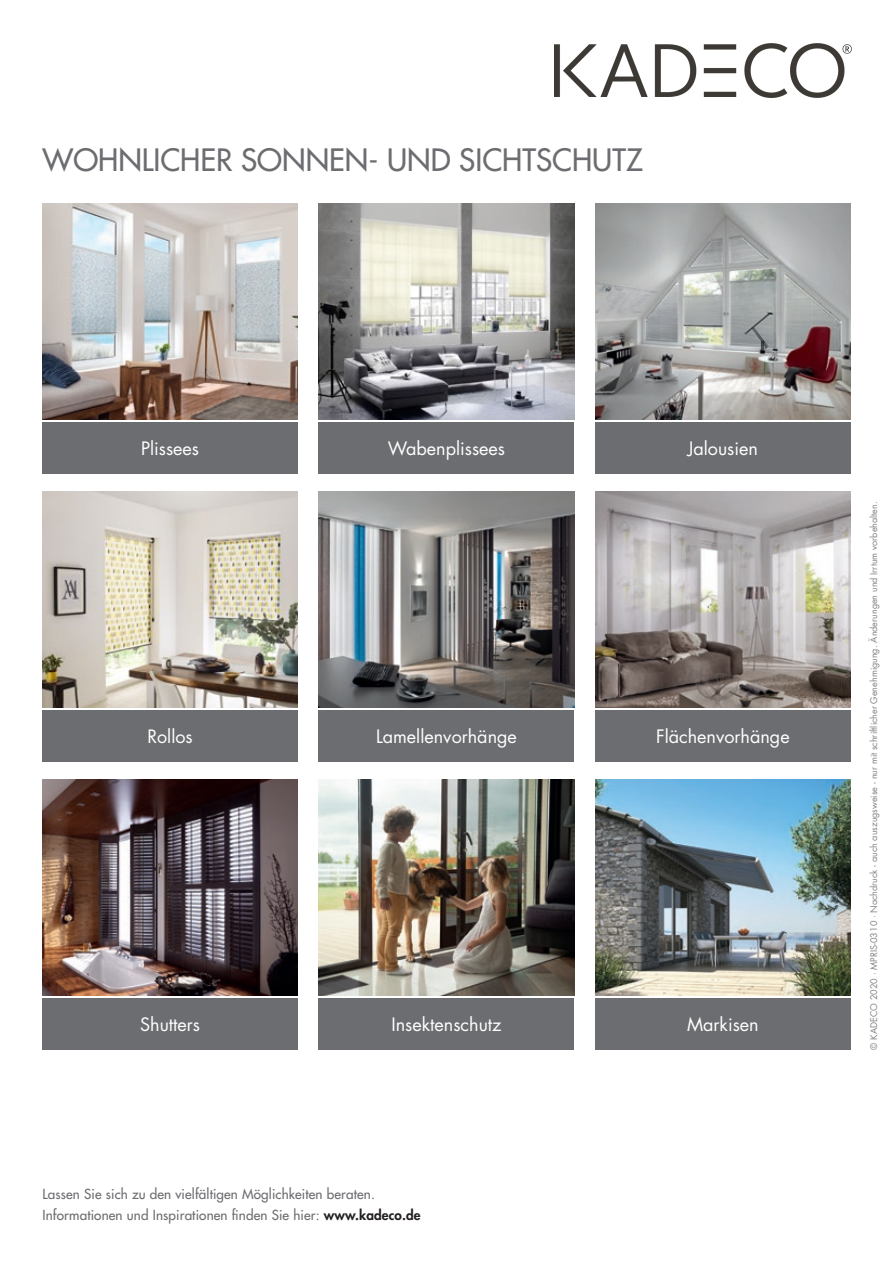
<style>
.page{position:relative;width:893px;height:1263px;background:#fff}
.page>*{position:absolute;margin:0;border:0;box-sizing:border-box;transform-origin:0 0}
.t1{font:500 30px "Futura Std";color:#6c6d70}
.t2{font:18px "Futura Std";color:#fff}
.t3{font:500 13.5px/21px "Futura Std";letter-spacing:.01em;color:#6c6d70}
.t4{font:9px "Futura Std";color:#808285}
.s1{font-weight:800;color:#231f20}
</style>
<div class="page">
<img style="left:319px;top:780px;width:255px;height:216px">
<img style="left:43px;top:780px;width:255px;height:216px">
<img style="left:595px;top:204px;width:255px;height:216px">
<img style="left:595px;top:492px;width:255px;height:216px">
<img style="left:43px;top:492px;width:255px;height:216px">
<img style="left:319px;top:204px;width:255px;height:216px">
<img style="left:595px;top:780px;width:255px;height:216px">
<img style="left:319px;top:492px;width:255px;height:216px">
<img style="left:43px;top:204px;width:255px;height:216px">
<div style="left:43px;top:422px;width:255px;height:52px;background:#6c6d70"></div>
<div style="left:319px;top:422px;width:255px;height:52px;background:#6c6d70"></div>
<div style="left:595px;top:422px;width:255px;height:52px;background:#6c6d70"></div>
<div style="left:43px;top:710px;width:255px;height:52px;background:#6c6d70"></div>
<div style="left:319px;top:710px;width:255px;height:52px;background:#6c6d70"></div>
<div style="left:595px;top:710px;width:255px;height:52px;background:#6c6d70"></div>
<div style="left:43px;top:998px;width:255px;height:52px;background:#6c6d70"></div>
<div style="left:595px;top:998px;width:255px;height:52px;background:#6c6d70"></div>
<div style="left:319px;top:998px;width:255px;height:52px;background:#6c6d70"></div>
<img style="left:554px;top:44px;width:297px;height:54px">
<h1 class="t1" style="left:43px;top:142px;width:602px">WOHNLICHER SONNEN- UND SICHTSCHUTZ</h1>
<h2 class="t2" style="left:141px;top:437px;width:60px">Plissees</h2>
<h2 class="t2" style="left:388px;top:437px;width:119px">Wabenplissees</h2>
<h2 class="t2" style="left:688px;top:437px;width:72px">Jalousien</h2>
<h2 class="t2" style="left:147px;top:725px;width:47px">Rollos</h2>
<h2 class="t2" style="left:376px;top:725px;width:142px">Lamellenvorhänge</h2>
<h2 class="t2" style="left:656px;top:725px;width:135px">Flächenvorhänge</h2>
<h2 class="t2" style="left:140px;top:1013px;width:61px">Shutters</h2>
<h2 class="t2" style="left:391px;top:1013px;width:112px">Insektenschutz</h2>
<h2 class="t2" style="left:687px;top:1013px;width:73px">Markisen</h2>
<h3 class="t3" style="left:43px;top:1184px;width:380px">Lassen Sie sich zu den vielfältigen Möglichkeiten beraten.<br>Informationen und Inspirationen finden Sie hier: <span class="s1">www.kadeco.de</span></h3>
<p class="t4" style="left:868px;top:1050px;width:550px;rotate:-90deg">© KADECO 2020 · MPRIS-0310 · Nachdruck - auch auszugsweise - nur mit schriftlicher Genehmigung. Änderungen und Irrtum vorbehalten.</p>
</div>
